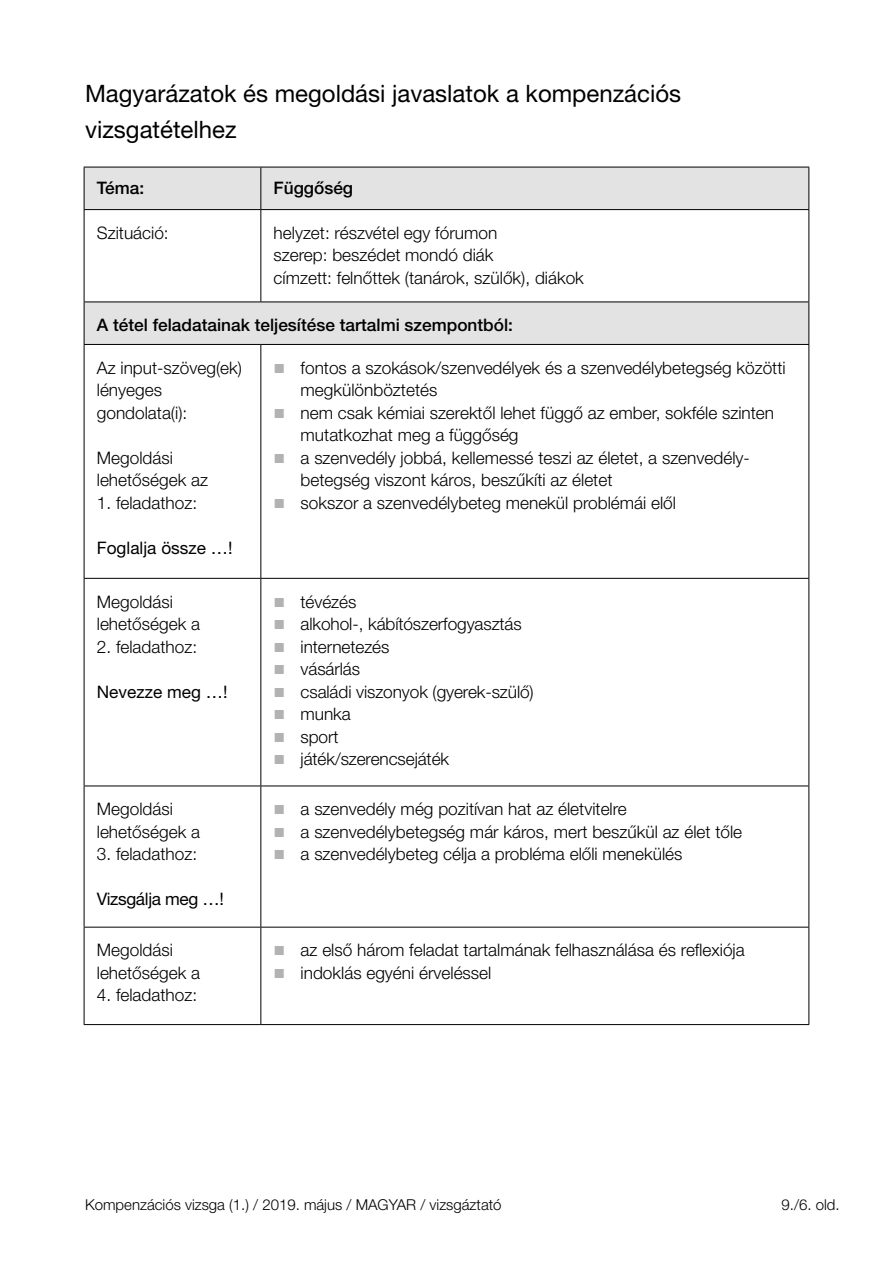
<style>
.page{position:relative;width:893px;height:1263px;background:#fff}
.page>*{position:absolute;margin:0;border:0;box-sizing:border-box;transform-origin:0 0}
.t1{font:24px/36px "Helvetica Neue LT Pro";color:#000}
.t2{font:300 17.25px/22.5px "Helvetica Neue LT Pro";color:#000}
.t3{font:500 17.25px "Helvetica Neue LT Pro";color:#000}
.t4{font:17.25px "Helvetica Neue LT Pro";color:#000}
.t5{font:17.25px "Helvetica Neue LT Pro";letter-spacing:-.02em;color:#000}
.t6{font:300 15px "Helvetica Neue LT Pro";color:#000}
.s1{font-family:"Arial";font-weight:400;font-size:19.5px;color:#b2b2b2}
</style>
<div class="page">
<svg style="left:85px;top:168px;width:723px;height:176px"></svg>
<hr style="left:84px;top:209px;width:177px;height:1px;background:#000">
<hr style="left:260px;top:210px;width:1px;height:92px;background:#000">
<hr style="left:808px;top:210px;width:1px;height:92px;background:#000">
<hr style="left:808px;top:302px;width:1px;height:42px;background:#000">
<hr style="left:84px;top:344px;width:177px;height:1px;background:#000">
<hr style="left:261px;top:344px;width:548px;height:1px;background:#000">
<hr style="left:260px;top:345px;width:1px;height:233px;background:#000">
<hr style="left:808px;top:345px;width:1px;height:233px;background:#000">
<hr style="left:84px;top:578px;width:177px;height:1px;background:#000">
<hr style="left:261px;top:578px;width:548px;height:1px;background:#000">
<hr style="left:260px;top:579px;width:1px;height:206px;background:#000">
<hr style="left:808px;top:579px;width:1px;height:206px;background:#000">
<hr style="left:260px;top:786px;width:1px;height:141px;background:#000">
<hr style="left:808px;top:786px;width:1px;height:141px;background:#000">
<hr style="left:260px;top:927px;width:1px;height:97px;background:#000">
<hr style="left:808px;top:927px;width:1px;height:97px;background:#000">
<hr style="left:84px;top:167px;width:1px;height:42px;background:#000">
<hr style="left:84px;top:210px;width:1px;height:92px;background:#000">
<hr style="left:84px;top:302px;width:1px;height:42px;background:#000">
<hr style="left:84px;top:345px;width:1px;height:233px;background:#000">
<hr style="left:84px;top:579px;width:1px;height:206px;background:#000">
<hr style="left:84px;top:786px;width:1px;height:141px;background:#000">
<hr style="left:84px;top:927px;width:1px;height:97px;background:#000">
<hr style="left:84px;top:785px;width:177px;height:1px;background:#000">
<hr style="left:261px;top:785px;width:548px;height:1px;background:#000">
<hr style="left:84px;top:927px;width:177px;height:1px;background:#000">
<hr style="left:261px;top:927px;width:548px;height:1px;background:#000">
<hr style="left:84px;top:302px;width:177px;height:1px;background:#000">
<hr style="left:261px;top:302px;width:548px;height:1px;background:#000">
<hr style="left:84px;top:1024px;width:177px;height:1px;background:#000">
<hr style="left:261px;top:1024px;width:548px;height:1px;background:#000">
<hr style="left:84px;top:167px;width:177px;height:1px;background:#000">
<hr style="left:261px;top:167px;width:548px;height:1px;background:#000">
<hr style="left:260px;top:167px;width:1px;height:42px;background:#000">
<hr style="left:808px;top:167px;width:1px;height:42px;background:#000">
<hr style="left:261px;top:209px;width:548px;height:1px;background:#000">
<h1 class="t1" style="left:85px;top:75px;width:598px">Magyarázatok és megoldási javaslatok a kompenzációs vizsgatételhez</h1>
<p class="t3" style="left:97px;top:178px;width:49px">Téma:</p>
<p class="t3" style="left:274px;top:178px;width:81px">Függőség</p>
<p class="t2" style="left:97px;top:221px;width:73px">Szituáció:</p>
<p class="t2" style="left:274px;top:221px;width:312px">helyzet: részvétel egy fórumon<br>szerep: beszédet mondó diák<br>címzett: felnőttek (tanárok, szülők), diákok</p>
<p class="t3" style="left:97px;top:315px;width:418px">A tétel feladatainak teljesítése tartalmi szempontból:</p>
<p class="t2" style="left:97px;top:356px;width:147px">Az input-szöveg(ek) lényeges gondolata(i):</p>
<p class="t2" style="left:97px;top:446px;width:113px">Megoldási lehetőségek az</p>
<p class="t2" style="left:97px;top:491px;width:102px">1. feladathoz:</p>
<p class="t4" style="left:97px;top:537px;width:137px">Foglalja össze …!</p>
<p class="t2" style="left:301px;top:356px;width:487px;text-indent:-27px"><span class="s1">■</span> fontos a szokások/szenvedélyek és a szenvedélybetegség közötti megkülönböztetés</p>
<p class="t2" style="left:301px;top:401px;width:475px;text-indent:-27px"><span class="s1">■</span> nem csak kémiai szerektől lehet függő az ember, sokféle szinten mutatkozhat meg a függőség</p>
<p class="t2" style="left:301px;top:446px;width:451px;text-indent:-27px"><span class="s1">■</span> a szenvedély jobbá, kellemessé teszi az életet, a szenvedély&shy;betegség viszont káros, beszűkíti az életet</p>
<p class="t2" style="left:274px;top:491px;width:404px"><span class="s1">■</span> sokszor a szenvedélybeteg menekül problémái elől</p>
<p class="t2" style="left:97px;top:590px;width:105px">Megoldási lehetőségek a</p>
<p class="t2" style="left:97px;top:635px;width:102px">2. feladathoz:</p>
<p class="t4" style="left:97px;top:681px;width:132px">Nevezze meg …!</p>
<p class="t2" style="left:97px;top:797px;width:105px">Megoldási lehetőségek a</p>
<p class="t2" style="left:97px;top:842px;width:102px">3. feladathoz:</p>
<p class="t5" style="left:97px;top:888px;width:129px">Vizsgálja meg …!</p>
<p class="t2" style="left:97px;top:939px;width:105px">Megoldási lehetőségek a</p>
<p class="t2" style="left:97px;top:984px;width:102px">4. feladathoz:</p>
<p class="t2" style="left:274px;top:590px;width:84px"><span class="s1">■</span> tévézés</p>
<p class="t2" style="left:274px;top:612px;width:250px"><span class="s1">■</span> alkohol-, kábítószerfogyasztás</p>
<p class="t2" style="left:274px;top:635px;width:117px"><span class="s1">■</span> internetezés</p>
<p class="t2" style="left:274px;top:657px;width:88px"><span class="s1">■</span> vásárlás</p>
<p class="t2" style="left:274px;top:680px;width:262px"><span class="s1">■</span> családi viszonyok (gyerek-szülő)</p>
<p class="t2" style="left:274px;top:702px;width:79px"><span class="s1">■</span> munka</p>
<p class="t2" style="left:274px;top:725px;width:66px"><span class="s1">■</span> sport</p>
<p class="t2" style="left:274px;top:747px;width:177px"><span class="s1">■</span> játék/szerencsejáték</p>
<p class="t2" style="left:274px;top:797px;width:355px"><span class="s1">■</span> a szenvedély még pozitívan hat az életvitelre</p>
<p class="t2" style="left:274px;top:820px;width:470px"><span class="s1">■</span> a szenvedélybetegség már káros, mert beszűkül az élet tőle</p>
<p class="t2" style="left:274px;top:842px;width:410px"><span class="s1">■</span> a szenvedélybeteg célja a probléma előli menekülés</p>
<p class="t2" style="left:274px;top:939px;width:473px"><span class="s1">■</span> az első három feladat tartalmának felhasználása és reflexiója</p>
<p class="t2" style="left:274px;top:961px;width:219px"><span class="s1">■</span> indoklás egyéni érveléssel</p>
<p class="t6" style="left:85px;top:1195px;width:418px">Kompenzációs vizsga (1.) / 2019. május / MAGYAR / vizsgáztató</p>
<p class="t6" style="left:781px;top:1195px;width:60px">9./6. old.</p>
</div>
